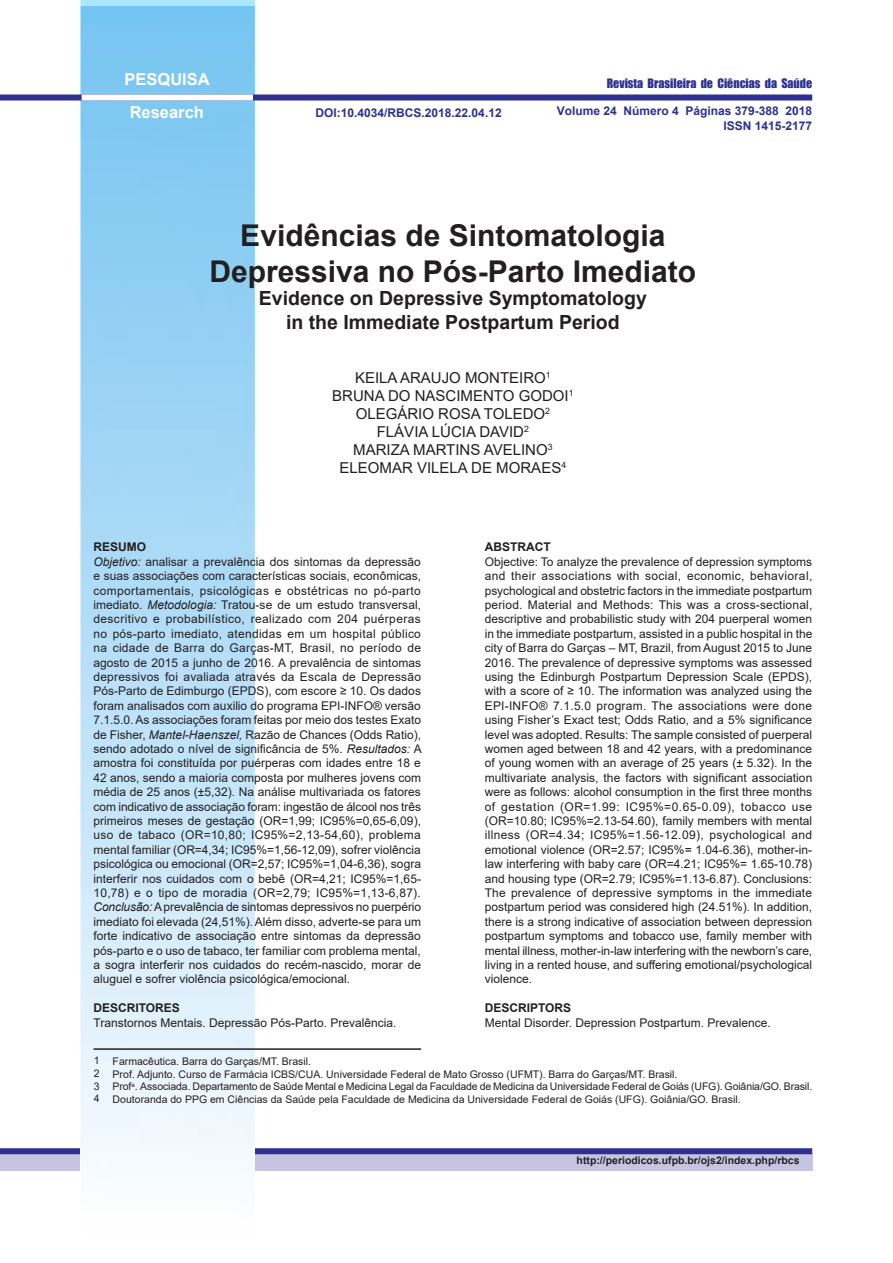
<style>
.page{position:relative;width:893px;height:1263px;background:#fff}
.page>*{position:absolute;margin:0;border:0;box-sizing:border-box;transform-origin:0 0}
.t1{font:700 30px "Arial";color:#231f20}
.t2{font:700 19.5px "Arial";color:#231f20}
.t3{font:700 16.5px "Arial";color:#fff}
.t4{font:15px "Arial";color:#231f20}
.t5{font:12px/14.4px "Arial";color:#231f20;text-align:justify}
.t6{font:700 12px "Arial";color:#2e3092}
.t7{font:700 12px "Arial";color:#231f20}
.t8{font:12px "Impact";color:#2e3092}
.Autores{font:10.5px "Arial";color:#231f20}
.t9{font:700 10.5px "Arial";color:#231f20}
.s1{font-style:italic}
</style>
<div class="page">
<div style="left:0;top:1154px;width:812px;height:17px;background:#c6c4e1"></div>
<div style="left:0;top:1148px;width:812px;height:6px;background:#2e3092"></div>
<img style="left:81px;top:0;width:173px;height:1171px">
<div style="left:0;top:95px;width:812px;height:6px;background:#2e3092"></div>
<div style="left:82px;top:95px;width:171px;height:6px;background:#fff"></div>
<hr style="left:94px;top:1048px;width:327px;height:2px;background:#231f20">
<p class="t3" style="left:125px;top:68px;width:87px">PESQUISA</p>
<p class="t3" style="left:130px;top:101px;width:76px">Research</p>
<p class="t6" style="left:557px;top:103px;width:257px">Volume 24 Número 4 Páginas 379-388 2018</p>
<p class="t6" style="left:723px;top:117px;width:90px">ISSN 1415-2177</p>
<p class="t8" style="left:607px;top:74px;width:207px">Revista Brasileira de Ciências da Saúde</p>
<p class="t6" style="left:316px;top:104px;width:188px">DOI:10.4034/RBCS.2018.22.04.12</p>
<p class="t1" style="left:240px;top:214px;width:427px">Evidências de Sintomatologia</p>
<p class="t1" style="left:209px;top:250px;width:488px">Depressiva no Pós-Parto Imediato</p>
<p class="t2" style="left:259px;top:285px;width:389px">Evidence on Depressive Symptomatology</p>
<p class="t2" style="left:286px;top:308px;width:335px">in the Immediate Postpartum Period</p>
<p class="t4" style="left:355px;top:367px;width:197px">KEILA ARAUJO MONTEIRO<sup>1</sup></p>
<p class="t4" style="left:332px;top:385px;width:243px">BRUNA DO NASCIMENTO GODOI<sup>1</sup></p>
<p class="t4" style="left:356px;top:403px;width:196px">OLEGÁRIO ROSA TOLEDO<sup>2</sup></p>
<p class="t4" style="left:377px;top:421px;width:154px">FLÁVIA LÚCIA DAVID<sup>2</sup></p>
<p class="t4" style="left:353px;top:439px;width:201px">MARIZA MARTINS AVELINO<sup>3</sup></p>
<p class="t4" style="left:340px;top:457px;width:228px">ELEOMAR VILELA DE MORAES<sup>4</sup></p>
<p class="t7" style="left:94px;top:539px;width:54px">RESUMO</p>
<p class="t5" style="left:94px;top:554px;width:330px"><span class="s1">Objetivo:</span> analisar a prevalência dos sintomas da depressão e suas associações com características sociais, econômicas, comportamentais, psicológicas e obstétricas no pó-parto imediato. <span class="s1">Metodologia:</span> Tratou-se de um estudo transversal, descritivo e probabilístico, realizado com 204 puérperas no pós-parto imediato, atendidas em um hospital público na cidade de Barra do Garças-MT, Brasil, no período de agosto de 2015 a junho de 2016. A prevalência de sintomas depressivos foi avaliada através da Escala de Depressão Pós-Parto de Edimburgo (EPDS), com escore ≥ 10. Os dados foram analisados com auxilio do programa EPI-INFO® versão 7.1.5.0. As associações foram feitas por meio dos testes Exato de Fisher, <span class="s1">Mantel-Haenszel,</span> Razão de Chances (Odds Ratio), sendo adotado o nível de significância de 5%. <span class="s1">Resultados:</span> A amostra foi constituída por puérperas com idades entre 18 e 42 anos, sendo a maioria composta por mulheres jovens com média de 25 anos (±5,32). Na análise multivariada os fatores com indicativo de associação foram: ingestão de álcool nos três primeiros meses de gestação (OR=1,99; IC95%=0,65-6,09), uso de tabaco (OR=10,80; IC95%=2,13-54,60), problema mental familiar (OR=4,34; IC95%=1,56-12,09), sofrer violência psicológica ou emocional (OR=2,57; IC95%=1,04-6,36), sogra interferir nos cuidados com o bebê (OR=4,21; IC95%=1,65- 10,78) e o tipo de moradia (OR=2,79; IC95%=1,13-6,87).<br><span class="s1">Conclusão:</span> A prevalência de sintomas depressivos no puerpério imediato foi elevada (24,51%). Além disso, adverte-se para um forte indicativo de associação entre sintomas da depressão pós-parto e o uso de tabaco, ter familiar com problema mental, a sogra interferir nos cuidados do recém-nascido, morar de aluguel e sofrer violência psicológica/emocional.</p>
<p class="t7" style="left:94px;top:999px;width:88px">DESCRITORES</p>
<p class="t5" style="left:94px;top:1015px;width:304px">Transtornos Mentais. Depressão Pós-Parto. Prevalência.</p>
<p class="t7" style="left:485px;top:539px;width:67px">ABSTRACT</p>
<p class="t5" style="left:485px;top:554px;width:329px">Objective: To analyze the prevalence of depression symptoms and their associations with social, economic, behavioral, psychological and obstetric factors in the immediate postpartum period. Material and Methods: This was a cross-sectional, descriptive and probabilistic study with 204 puerperal women in the immediate postpartum, assisted in a public hospital in the city of Barra do Garças – MT, Brazil, from August 2015 to June 2016. The prevalence of depressive symptoms was assessed using the Edinburgh Postpartum Depression Scale (EPDS), with a score of ≥ 10. The information was analyzed using the EPI-INFO® 7.1.5.0 program. The associations were done using Fisher’s Exact test; Odds Ratio, and a 5% significance level was adopted. Results: The sample consisted of puerperal women aged between 18 and 42 years, with a predominance of young women with an average of 25 years (± 5.32). In the multivariate analysis, the factors with significant association were as follows: alcohol consumption in the first three months of gestation (OR=1.99: IC95%=0.65-0.09), tobacco use (OR=10.80; IC95%=2.13-54.60), family members with mental illness (OR=4.34; IC95%=1.56-12.09), psychological and emotional violence (OR=2.57; IC95%<span class="s1">=</span> 1.04-6.36), mother-in&shy;law interfering with baby care (OR=4.21; IC95%= 1.65-10.78) and housing type (OR=2.79; IC95%=1.13-6.87). Conclusions:<br>The prevalence of depressive symptoms in the immediate postpartum period was considered high (24.51%). In addition, there is a strong indicative of association between depression postpartum symptoms and tobacco use, family member with mental illness, mother-in-law interfering with the newborn’s care, living in a rented house, and suffering emotional/psychological violence.</p>
<p class="t7" style="left:485px;top:999px;width:88px">DESCRIPTORS</p>
<p class="t5" style="left:485px;top:1015px;width:288px">Mental Disorder. Depression Postpartum. Prevalence.</p>
<p class="Autores" style="left:94px;top:1053px;width:7px">1</p>
<p class="Autores" style="left:94px;top:1066px;width:7px">2</p>
<p class="Autores" style="left:94px;top:1079px;width:7px">3</p>
<p class="Autores" style="left:94px;top:1091px;width:7px">4</p>
<p class="Autores" style="left:113px;top:1054px;width:200px">Farmacêutica. Barra do Garças/MT. Brasil.</p>
<p class="Autores" style="left:113px;top:1066px;width:566px">Prof. Adjunto. Curso de Farmácia ICBS/CUA. Universidade Federal de Mato Grosso (UFMT). Barra do Garças/MT. Brasil.</p>
<p class="Autores" style="left:113px;top:1079px;width:701px">Prof<sup>a</sup>. Associada. Departamento de Saúde Mental e Medicina Legal da Faculdade de Medicina da Universidade Federal de Goiás (UFG). Goiânia/GO. Brasil.</p>
<p class="Autores" style="left:113px;top:1092px;width:629px">Doutoranda do PPG em Ciências da Saúde pela Faculdade de Medicina da Universidade Federal de Goiás (UFG). Goiânia/GO. Brasil.</p>
<p class="t9" style="left:577px;top:1153px;width:224px">http://periodicos.ufpb.br/ojs2/index.php/rbcs</p>
</div>
